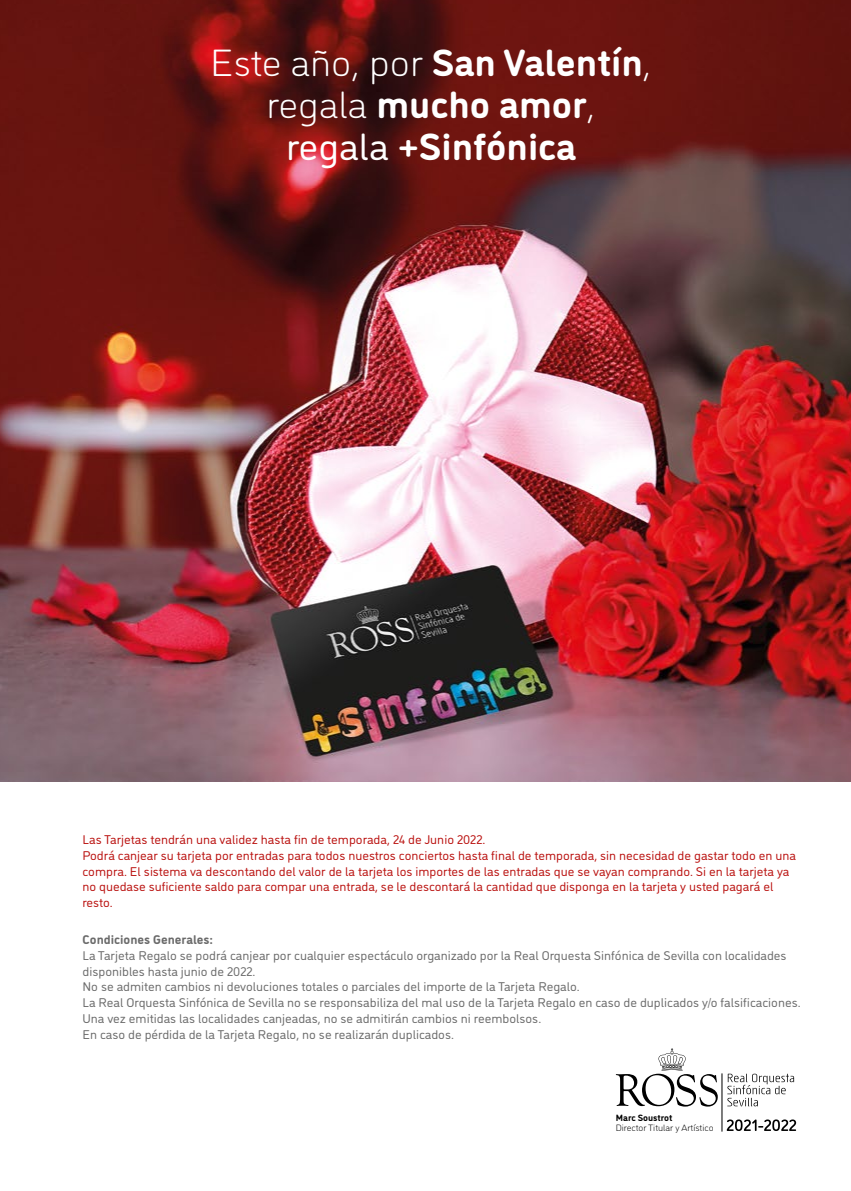
<style>
.page{position:relative;width:851px;height:1191px;background:#fff}
.page>*{position:absolute;margin:0;border:0;box-sizing:border-box;transform-origin:0 0}
.t1{font:700 37.8px/42px "DI Nosaur";color:#fff;text-align:center;scale:1.04 1}
.t2{font:12.6px/15.8px "DI Nosaur";color:#6b6b6b;scale:1.04 1}
.t3{font:12.6px/15.8px "DI Nosaur";color:#ba1210;scale:1.04 1}
.t4{font:700 12.6px "DI Nosaur";color:#6b6b6b;scale:1.04 1}
.t5{font:300 9.2px "DI Nosaur";color:#000;scale:1.04 1}
.t6{font:700 9.2px "DI Nosaur";color:#000;scale:1.04 1}
.s1{font-weight:300}
.s2{font-weight:400}
</style>
<div class="page">
<img style="left:0;top:0;width:850px;height:781px">
<svg style="left:727px;top:1073px;width:67px;height:33px"></svg>
<hr style="left:721px;top:1073px;width:1px;height:58px;background:#000">
<svg style="left:615px;top:1048px;width:102px;height:58px"></svg>
<svg style="left:726px;top:1119px;width:70px;height:12px"></svg>
<h1 class="t1" style="left:211px;top:38px;width:425px"><span class="s1">Este año, por</span> San Valentín<span class="s1">, regala</span> mucho amor<span class="s1">, </span><span class="s2">regala</span> +Sinfónica</h1>
<p class="t3" style="left:82px;top:831px;width:687px">Las Tarjetas tendrán una validez hasta fin de temporada, 24 de Junio 2022.<br>Podrá canjear su tarjeta por entradas para todos nuestros conciertos hasta final de temporada, sin necesidad de gastar todo en una compra. El sistema va descontando del valor de la tarjeta los importes de las entradas que se vayan comprando. Si en la tarjeta ya no quedase suficiente saldo para compar una entrada, se le descontará la cantidad que disponga en la tarjeta y usted pagará el resto.</p>
<p class="t4" style="left:82px;top:930px;width:127px">Condiciones Generales:</p>
<p class="t2" style="left:82px;top:946px;width:692px">La Tarjeta Regalo se podrá canjear por cualquier espectáculo organizado por la Real Orquesta Sinfónica de Sevilla con localidades disponibles hasta junio de 2022.<br>No se admiten cambios ni devoluciones totales o parciales del importe de la Tarjeta Regalo.<br>La Real Orquesta Sinfónica de Sevilla no se responsabiliza del mal uso de la Tarjeta Regalo en caso de duplicados y/o falsificaciones.<br>Una vez emitidas las localidades canjeadas, no se admitirán cambios ni reembolsos.<br>En caso de pérdida de la Tarjeta Regalo, no se realizarán duplicados.</p>
<p class="t6" style="left:615px;top:1110px;width:56px">Marc Soustrot</p>
<p class="t5" style="left:615px;top:1121px;width:95px">Director Titular y Artístico</p>
</div>
